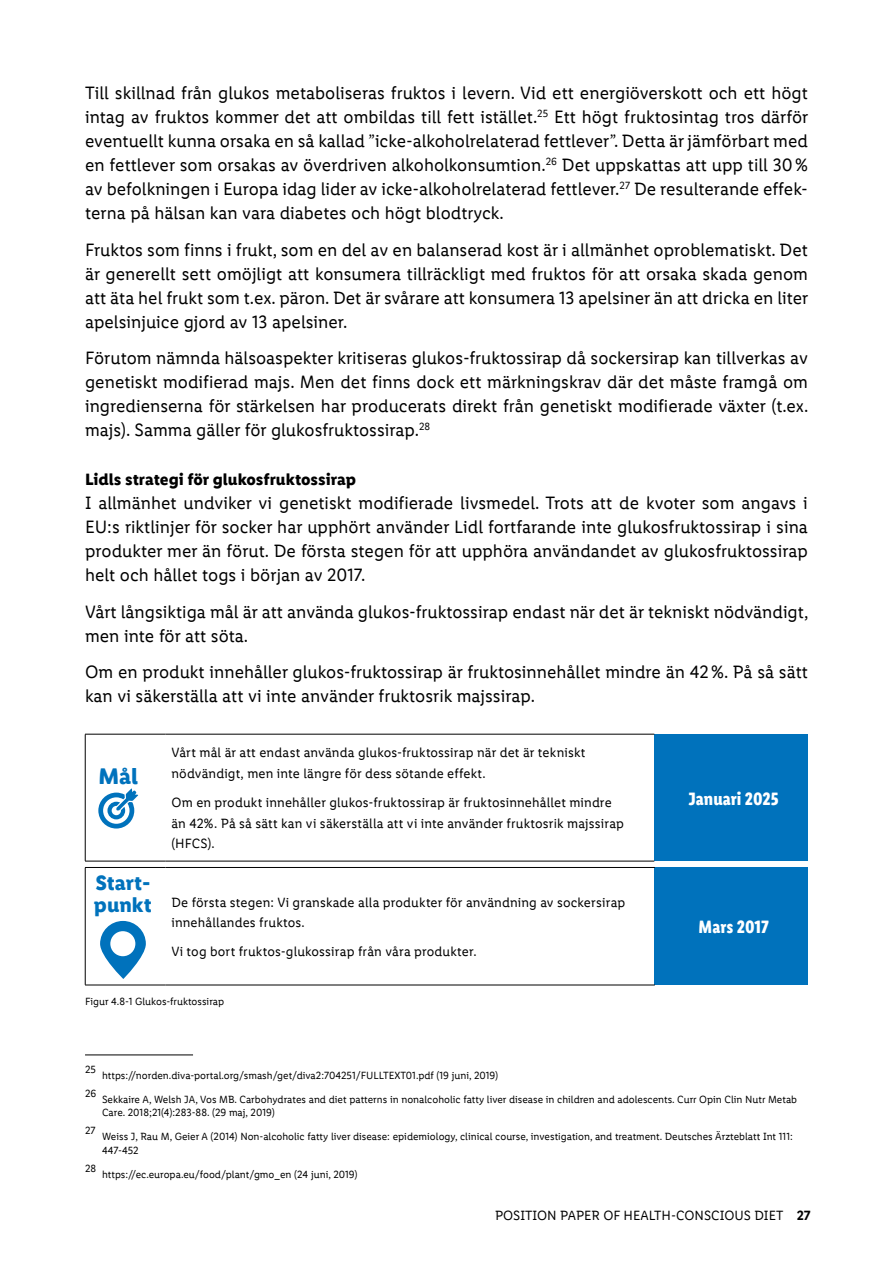
<style>
.page{position:relative;width:893px;height:1263px;background:#fff}
.page>*{position:absolute;margin:0;border:0;box-sizing:border-box;transform-origin:0 0}
.t1{font:700 22.8px "Lidl Font Pro";color:#0072bc}
.t2{font:700 21px "Lidl Font Pro";color:#0072bc}
.t3{font:18px/24px "Lidl Font Pro";color:#000;text-align:justify}
.t4{font:700 18px "Lidl Font Cond Pro";color:#fff}
.t5{font:700 16.5px "Lidl Font Pro";color:#000}
.t6{font:13.5px/20.7px "Lidl Font Pro";letter-spacing:.01em;color:#000}
.t7{font:10.5px/13.5px "Lidl Font Pro";color:#000}
.s1{font-weight:700;font-size:21px;color:#0072bc}
.s2{font-weight:600}
</style>
<div class="page">
<div style="left:654px;top:734px;width:154px;height:127px;background:#0072bc"></div>
<hr style="left:85px;top:734px;width:80px;height:1px;background:#000">
<hr style="left:85px;top:734px;width:1px;height:127px;background:#000">
<hr style="left:165px;top:734px;width:489px;height:1px;background:#000">
<hr style="left:85px;top:861px;width:80px;height:1px;background:#000">
<hr style="left:165px;top:861px;width:489px;height:1px;background:#000">
<svg style="left:98px;top:788px;width:40px;height:40px"></svg>
<div style="left:655px;top:867px;width:153px;height:118px;background:#0072bc"></div>
<hr style="left:85px;top:867px;width:80px;height:1px;background:#000">
<hr style="left:85px;top:868px;width:1px;height:117px;background:#000">
<hr style="left:165px;top:867px;width:490px;height:1px;background:#000">
<hr style="left:85px;top:985px;width:80px;height:1px;background:#000">
<hr style="left:165px;top:985px;width:490px;height:1px;background:#000">
<svg style="left:100px;top:921px;width:46px;height:58px;fill:#0072bc"></svg>
<div style="left:110px;top:931px;width:25px;height:25px;background:#fff;border-radius:50%"></div>
<hr style="left:85px;top:1054px;width:108px;height:1px;background:#000">
<p class="t3" style="left:85px;top:81px;width:725px">Till skillnad från glukos metaboliseras fruktos i levern. Vid ett energiöverskott och ett högt intag av fruktos kommer det att ombildas till fett istället.<sup>25</sup> Ett högt fruktosintag tros därför eventuellt kunna orsaka en så kallad ”icke-alkoholrelaterad fettlever”. Detta är jämförbart med en fettlever som orsakas av överdriven alkoholkonsumtion.<sup>26</sup> Det uppskattas att upp till 30% av befolkningen i Europa idag lider av icke-alkoholrelaterad fettlever.<sup>27</sup> De resulterande effek&shy;terna på hälsan kan vara diabetes och högt blodtryck.</p>
<p class="t3" style="left:85px;top:238px;width:725px">Fruktos som finns i frukt, som en del av en balanserad kost är i allmänhet oproblematiskt. Det är generellt sett omöjligt att konsumera tillräckligt med fruktos för att orsaka skada genom att äta hel frukt som t.ex. päron. Det är svårare att konsumera 13 apelsiner än att dricka en liter apelsinjuice gjord av 13 apelsiner.</p>
<p class="t3" style="left:85px;top:346px;width:725px">Förutom nämnda hälsoaspekter kritiseras glukos-fruktossirap då sockersirap kan tillverkas av genetiskt modifierad majs. Men det finns dock ett märkningskrav där det måste framgå om ingredienserna för stärkelsen har producerats direkt från genetiskt modifierade växter (t.ex. majs). Samma gäller för glukosfruktossirap.<sup>28</sup></p>
<p class="t5" style="left:85px;top:470px;width:273px">Lidls strategi för glukosfruktossirap</p>
<p class="t3" style="left:85px;top:491px;width:724px">I allmänhet undviker vi genetiskt modifierade livsmedel. Trots att de kvoter som angavs i EU:s riktlinjer för socker har upphört använder Lidl fortfarande inte glukosfruktossirap i sina produkter mer än förut. De första stegen för att upphöra användandet av glukosfruktossirap helt och hållet togs i början av 2017.</p>
<p class="t3" style="left:85px;top:600px;width:725px">Vårt långsiktiga mål är att använda glukos-fruktossirap endast när det är tekniskt nödvändigt, men inte för att söta.</p>
<p class="t3" style="left:85px;top:660px;width:724px">Om en produkt innehåller glukos-fruktossirap är fruktosinnehållet mindre än 42%. På så sätt kan vi säkerställa att vi inte använder fruktosrik majssirap.</p>
<p class="t1" style="left:98px;top:763px;width:41px">Mål</p>
<p class="t6" style="left:171px;top:742px;width:416px">Vårt mål är att endast använda glukos-fruktossirap när det är tekniskt nödvändigt, men inte längre för dess sötande effekt.</p>
<p class="t6" style="left:171px;top:792px;width:454px">Om en produkt innehåller glukos-fruktossirap är fruktosinnehållet mindre än 42%. På så sätt kan vi säkerställa att vi inte använder fruktosrik majssirap (HFCS).</p>
<p class="t4" style="left:688px;top:787px;width:92px">Januari 2025</p>
<p class="t2" style="left:95px;top:870px;width:57px">Start-</p>
<p class="t6" style="left:171px;top:892px;width:455px;text-indent:-77px"><span class="s1">punkt</span> De första stegen: Vi granskade alla produkter för användning av sockersirap innehållandes fruktos.</p>
<p class="t6" style="left:171px;top:941px;width:307px">Vi tog bort fruktos-glukossirap från våra produkter.</p>
<p class="t7" style="left:85px;top:995px;width:141px">Figur 4.8-1 Glukos-fruktossirap</p>
<p class="t7" style="left:85px;top:1063px;width:12px">25</p>
<p class="t7" style="left:102px;top:1069px;width:398px">https://norden.diva-portal.org/smash/get/diva2:704251/FULLTEXT01.pdf (19 juni, 2019)</p>
<p class="t4" style="left:699px;top:916px;width:72px">Mars 2017</p>
<p class="t7" style="left:85px;top:1087px;width:13px">26</p>
<p class="t7" style="left:102px;top:1093px;width:697px">Sekkaire A, Welsh JA, Vos MB. Carbohydrates and diet patterns in nonalcoholic fatty liver disease in children and adolescents. Curr Opin Clin Nutr Metab<br>Care. 2018;21(4):283-88. (29 maj, 2019)</p>
<p class="t7" style="left:85px;top:1124px;width:12px">27</p>
<p class="t7" style="left:102px;top:1130px;width:692px">Weiss J, Rau M, Geier A (2014) Non-alcoholic fatty liver disease: epidemiology, clinical course, investigation, and treatment. Deutsches Ärzteblatt Int 111:<br>447-452</p>
<p class="t7" style="left:85px;top:1162px;width:13px">28</p>
<p class="t7" style="left:102px;top:1168px;width:257px">https://ec.europa.eu/food/plant/gmo_en (24 juni, 2019)</p>
<p class="t6" style="left:495px;top:1205px;width:317px">POSITION PAPER OF HEALTH-CONSCIOUS DIET <span class="s2">27</span></p>
</div>
